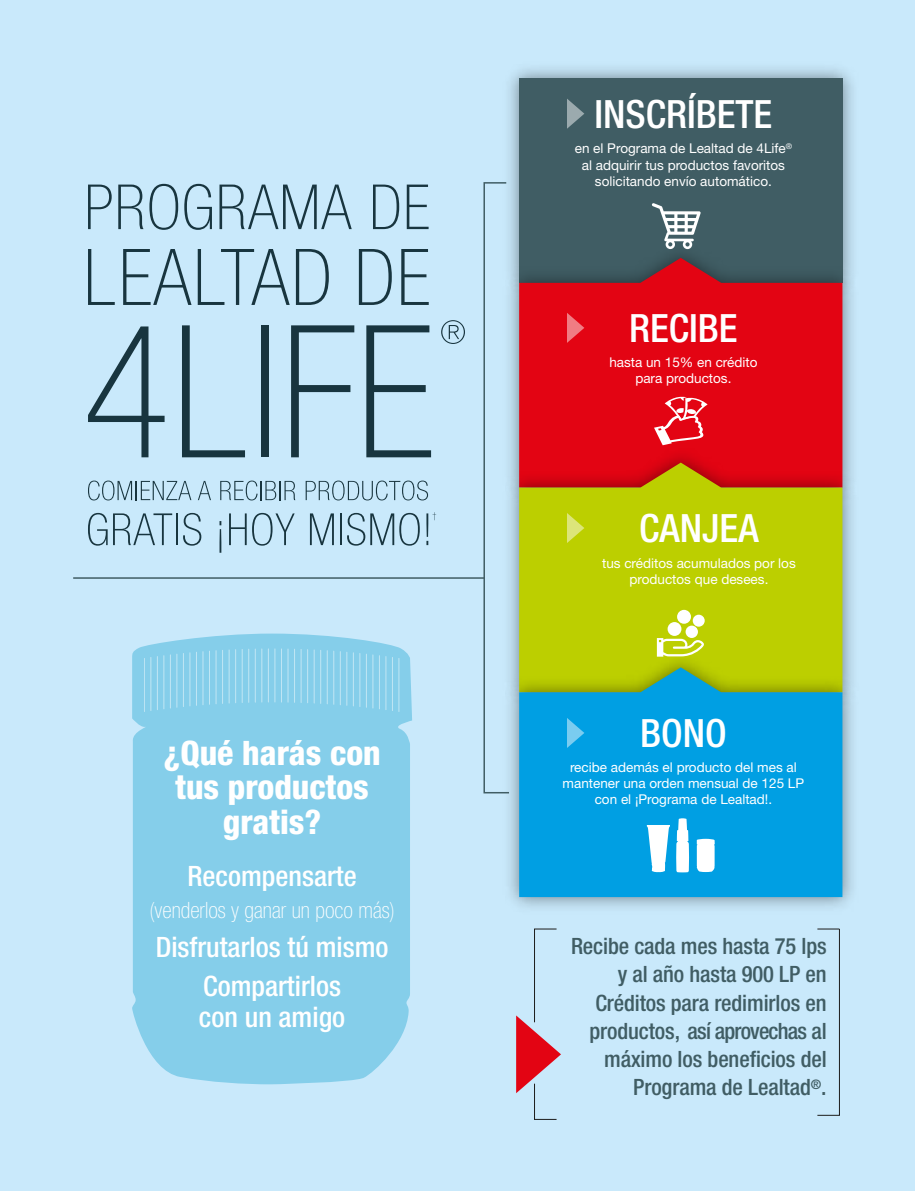
<style>
.page{position:relative;width:915px;height:1191px;background:#fff}
.page>*{position:absolute;margin:0;border:0;box-sizing:border-box;transform-origin:0 0}
.t1{font:500 condensed 39px "Helvetica Neue LT Std";color:#fff}
.t2{font:800 condensed 33.75px/34.5px "Helvetica Neue LT Std";color:#fff;text-align:center}
.t3{font:500 condensed 28.05px/39px "Helvetica Neue LT Std";color:#fff;text-align:center}
.t4{font:500 condensed 22.5px/28.2px "Helvetica Neue LT Std";letter-spacing:-.005em;color:#405d64;text-align:right}
.t5{font:100 condensed 22.5px "Helvetica Neue LT Std";color:#fff}
.t6{font:13.5px/16.2px "Helvetica Neue LT Std";color:#fff;text-align:center}
.t7{font:500 condensed 13.2px "Helvetica Neue LT Std";color:#405d64}
</style>
<div class="page">
<div style="left:0;top:0;width:914px;height:1191px;background:#c9e9fb"></div>
<img style="left:509px;top:68px;width:344px;height:167px">
<div style="left:519px;top:78px;width:323px;height:205px;background:#405d64"></div>
<img style="left:510px;top:235px;width:344px;height:205px">
<svg style="left:519px;top:258px;width:323px;height:182px;fill:#e30413"></svg>
<img style="left:510px;top:440px;width:344px;height:205px">
<svg style="left:519px;top:462px;width:323px;height:183px;fill:#bccf00"></svg>
<img style="left:509px;top:645px;width:345px;height:262px">
<svg style="left:519px;top:667px;width:323px;height:230px;fill:#009fe3"></svg>
<svg style="left:651px;top:203px;width:49px;height:46px"></svg>
<svg style="left:653px;top:395px;width:54px;height:50px"></svg>
<svg style="left:656px;top:638px;width:47px;height:18px"></svg>
<div style="left:667px;top:622px;width:14px;height:14px;background:#fff;border-radius:50%"></div>
<div style="left:676px;top:610px;width:14px;height:14px;background:#fff;border-radius:50%"></div>
<div style="left:692px;top:614px;width:12px;height:12px;background:#fff;border-radius:50%"></div>
<div style="left:685px;top:625px;width:12px;height:13px;background:#fff;border-radius:50%"></div>
<svg style="left:696px;top:838px;width:18px;height:34px"></svg>
<svg style="left:646px;top:825px;width:23px;height:47px"></svg>
<svg style="left:675px;top:818px;width:14px;height:54px"></svg>
<svg style="left:483px;top:181px;width:27px;height:613px"></svg>
<hr style="left:73px;top:577px;width:411px;height:2px;background:#405d64">
<svg style="left:516px;top:928px;width:45px;height:192px"></svg>
<svg style="left:817px;top:928px;width:22px;height:188px"></svg>
<div style="left:132px;top:633px;width:280px;height:451px;background:#85ceea"></div>
<hr style="left:144px;top:658px;width:1px;height:53px;background:#fff">
<hr style="left:150px;top:657px;width:1px;height:53px;background:#fff">
<hr style="left:157px;top:656px;width:1px;height:53px;background:#fff">
<hr style="left:163px;top:655px;width:1px;height:54px;background:#fff">
<hr style="left:170px;top:655px;width:1px;height:53px;background:#fff">
<hr style="left:176px;top:654px;width:1px;height:53px;background:#fff">
<hr style="left:183px;top:653px;width:1px;height:53px;background:#fff">
<hr style="left:189px;top:653px;width:1px;height:53px;background:#fff">
<hr style="left:196px;top:652px;width:1px;height:53px;background:#fff">
<hr style="left:202px;top:651px;width:1px;height:54px;background:#fff">
<hr style="left:209px;top:651px;width:1px;height:53px;background:#fff">
<hr style="left:215px;top:650px;width:1px;height:54px;background:#fff">
<hr style="left:222px;top:650px;width:1px;height:53px;background:#fff">
<hr style="left:229px;top:650px;width:1px;height:53px;background:#fff">
<hr style="left:235px;top:649px;width:1px;height:54px;background:#fff">
<hr style="left:242px;top:649px;width:1px;height:53px;background:#fff">
<hr style="left:248px;top:649px;width:1px;height:53px;background:#fff">
<hr style="left:255px;top:649px;width:1px;height:53px;background:#fff">
<hr style="left:261px;top:649px;width:1px;height:53px;background:#fff">
<hr style="left:268px;top:649px;width:1px;height:53px;background:#fff">
<hr style="left:274px;top:649px;width:1px;height:53px;background:#fff">
<hr style="left:281px;top:649px;width:1px;height:53px;background:#fff">
<hr style="left:287px;top:649px;width:1px;height:53px;background:#fff">
<hr style="left:294px;top:649px;width:1px;height:53px;background:#fff">
<hr style="left:300px;top:649px;width:1px;height:53px;background:#fff">
<hr style="left:307px;top:649px;width:1px;height:54px;background:#fff">
<hr style="left:314px;top:650px;width:1px;height:53px;background:#fff">
<hr style="left:320px;top:650px;width:1px;height:53px;background:#fff">
<hr style="left:327px;top:650px;width:1px;height:54px;background:#fff">
<hr style="left:333px;top:651px;width:1px;height:53px;background:#fff">
<hr style="left:340px;top:651px;width:1px;height:54px;background:#fff">
<hr style="left:346px;top:652px;width:1px;height:53px;background:#fff">
<hr style="left:353px;top:653px;width:1px;height:53px;background:#fff">
<hr style="left:359px;top:653px;width:1px;height:53px;background:#fff">
<hr style="left:366px;top:654px;width:1px;height:53px;background:#fff">
<hr style="left:372px;top:655px;width:1px;height:53px;background:#fff">
<hr style="left:379px;top:655px;width:1px;height:54px;background:#fff">
<hr style="left:385px;top:656px;width:1px;height:53px;background:#fff">
<hr style="left:392px;top:657px;width:1px;height:53px;background:#fff">
<hr style="left:398px;top:658px;width:1px;height:53px;background:#fff">
<svg style="left:566px;top:718px;width:18px;height:30px"></svg>
<svg style="left:566px;top:513px;width:18px;height:30px"></svg>
<svg style="left:566px;top:313px;width:18px;height:30px"></svg>
<svg style="left:567px;top:99px;width:17px;height:30px"></svg>
<svg style="left:88px;top:326px;width:76px;height:131px"></svg>
<svg style="left:182px;top:325px;width:63px;height:132px"></svg>
<div style="left:261px;top:325px;width:7px;height:132px;background:#18353f"></div>
<svg style="left:291px;top:325px;width:63px;height:132px"></svg>
<svg style="left:366px;top:325px;width:65px;height:132px"></svg>
<svg style="left:441px;top:320px;width:24px;height:24px"></svg>
<svg style="left:88px;top:185px;width:24px;height:44px"></svg>
<svg style="left:118px;top:185px;width:25px;height:44px"></svg>
<svg style="left:149px;top:184px;width:29px;height:46px"></svg>
<svg style="left:184px;top:184px;width:28px;height:46px"></svg>
<svg style="left:219px;top:185px;width:132px;height:44px"></svg>
<svg style="left:373px;top:185px;width:26px;height:44px"></svg>
<svg style="left:406px;top:185px;width:22px;height:44px"></svg>
<svg style="left:88px;top:249px;width:27px;height:56px"></svg>
<svg style="left:123px;top:249px;width:68px;height:56px"></svg>
<svg style="left:198px;top:249px;width:91px;height:56px"></svg>
<svg style="left:296px;top:249px;width:33px;height:56px"></svg>
<svg style="left:359px;top:249px;width:32px;height:56px"></svg>
<svg style="left:401px;top:249px;width:27px;height:56px"></svg>
<svg style="left:88px;top:480px;width:103px;height:20px"></svg>
<svg style="left:198px;top:481px;width:13px;height:19px"></svg>
<svg style="left:220px;top:480px;width:75px;height:20px"></svg>
<svg style="left:305px;top:480px;width:123px;height:20px"></svg>
<svg style="left:88px;top:513px;width:84px;height:32px"></svg>
<hr style="left:176px;top:513px;width:2px;height:32px;background:#18353f">
<svg style="left:183px;top:513px;width:18px;height:32px"></svg>
<svg style="left:219px;top:521px;width:2px;height:32px"></svg>
<svg style="left:229px;top:513px;width:17px;height:32px"></svg>
<svg style="left:252px;top:513px;width:42px;height:32px"></svg>
<svg style="left:310px;top:513px;width:24px;height:32px"></svg>
<hr style="left:340px;top:513px;width:2px;height:32px;background:#18353f">
<svg style="left:347px;top:513px;width:72px;height:32px"></svg>
<svg style="left:426px;top:512px;width:10px;height:33px"></svg>
<h2 class="t2" style="left:163px;top:735px;width:219px">¿Qué harás con tus productos gratis?</h2>
<h3 class="t3" style="left:187px;top:856px;width:171px">Recompensarte</h3>
<h3 class="t5" style="left:149px;top:897px;width:246px">(venderlos y ganar un poco más)</h3>
<h3 class="t3" style="left:156px;top:926px;width:234px">Disfrutarlos tú mismo<br>Compartirlos</h3>
<h3 class="t3" style="left:199px;top:997px;width:148px">con un amigo</h3>
<h1 class="t1" style="left:594px;top:91px;width:179px">INSCRÍBETE</h1>
<p class="t6" style="left:574px;top:140px;width:219px">en el Programa de Lealtad de 4Life<sup>® </sup>al adquirir tus productos favoritos solicitando envío automático.</p>
<h1 class="t1" style="left:629px;top:305px;width:110px">RECIBE</h1>
<p class="t6" style="left:609px;top:354px;width:150px">hasta un 15% en crédito para productos.</p>
<h1 class="t1" style="left:639px;top:505px;width:121px">CANJEA</h1>
<p class="t6" style="left:602px;top:554px;width:195px">tus créditos acumulados por los productos que desees.</p>
<h1 class="t1" style="left:639px;top:709px;width:88px">BONO</h1>
<p class="t6" style="left:562px;top:759px;width:243px">recibe además el producto del mes al mantener una orden mensual de 125 LP con el ¡Programa de Lealtad!.</p>
<h3 class="t4" style="left:570px;top:932px;width:257px">Recibe cada mes hasta 75 lps y al año hasta 900 LP en<br>Créditos para redimirlos en productos, así aprovechas al máximo los beneficios del<br>Programa de Lealtad .</h3>
<p class="t7" style="left:810px;top:1076px;width:12px">®</p>
</div>
